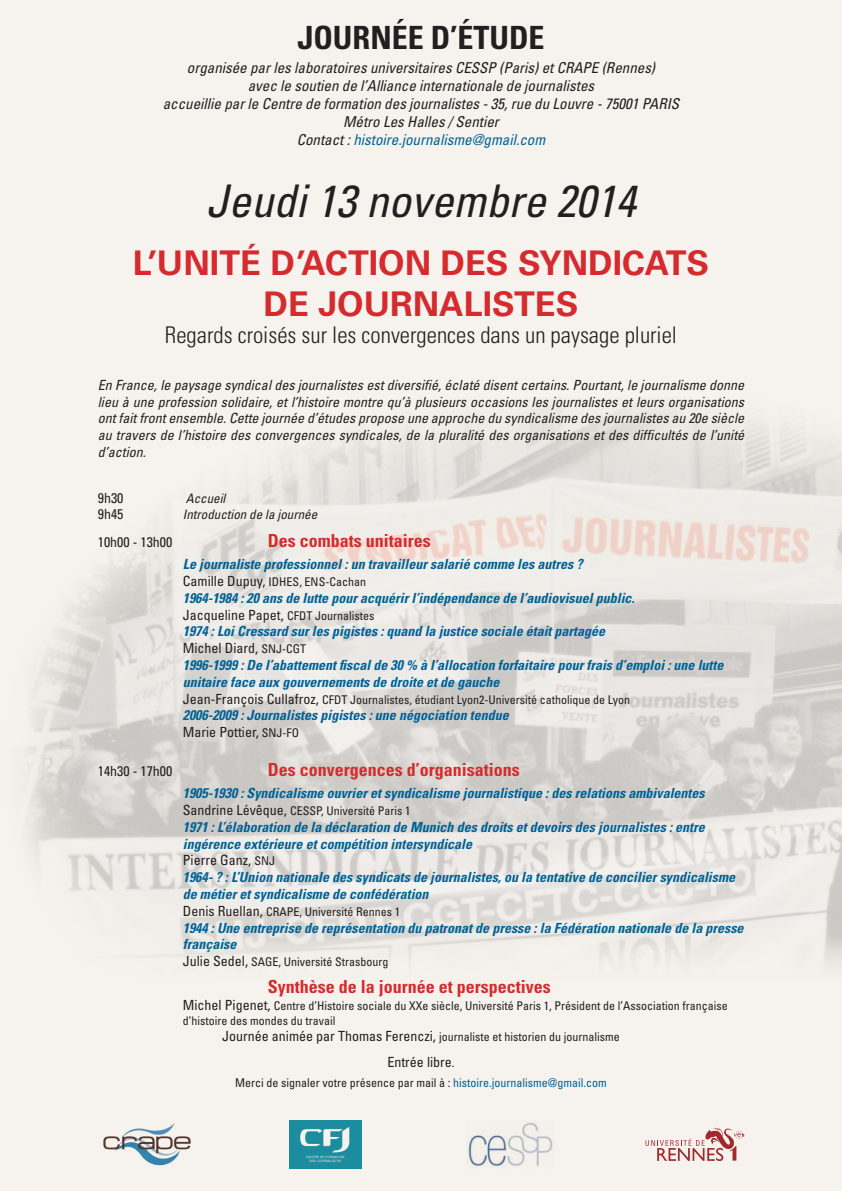
<style>
.page{position:relative;width:842px;height:1191px;background:#f6f3ee}
.page>*{position:absolute;margin:0;border:0;box-sizing:border-box;transform-origin:0 0}
.t1{font:italic condensed 45px "Univers LT";color:#231f20}
.t2{font:700 34px "Univers LT";color:#d52b2e}
.t3{font:700 condensed 32px "Univers LT";color:#231f20}
.t4{font:300 condensed 23px "Univers LT";color:#231f20}
.heure{font:700 condensed 18px "Univers LT";color:#d52b2e}
.titre_principal{font:700 condensed 18px "Univers LT";color:#d52b2e}
.t5{font:italic condensed 15px "Univers LT";color:#231f20}
.t6{font:italic condensed 15px "Univers LT";color:#006296}
.titre{font:italic 700 condensed 14px/16.8px "Univers LT";color:#006296}
.t7{font:italic condensed 14px/16.8px "Univers LT";color:#231f20;text-align:justify}
.nom{font:condensed 14px "Univers LT";color:#231f20}
.heure-2{font:condensed 14px "Univers LT";color:#231f20}
.fonction{font:condensed 14px "Univers LT";color:#231f20}
.heure-3{font:italic condensed 13px "Univers LT";color:#231f20}
.nom-2{font:condensed 12px/14.4px "Univers LT";color:#231f20}
.fonction-2{font:condensed 12px "Univers LT";color:#231f20}
.s1{color:#231f20}
.s2{font-size:14px}
.s3{font-size:12px}
.s4{color:#006296}
</style>
<div class="page">
<img style="left:27px;top:407px;width:815px;height:557px">
<img style="left:103px;top:1123px;width:88px;height:43px">
<img style="left:289px;top:1120px;width:72px;height:48px">
<img style="left:466px;top:1122px;width:87px;height:46px">
<svg style="left:645px;top:1127px;width:99px;height:34px"></svg>
<p class="t3" style="left:297px;top:18px;width:249px">JOURNÉE D’ÉTUDE</p>
<p class="t5" style="left:187px;top:58px;width:470px">organisée par les laboratoires universitaires CESSP (Paris) et CRAPE (Rennes)</p>
<p class="t5" style="left:248px;top:76px;width:348px">avec le soutien de l’Alliance internationale de journalistes</p>
<p class="t5" style="left:163px;top:94px;width:518px">accueillie par le Centre de formation des journalistes - 35, rue du Louvre - 75001 PARIS</p>
<p class="t5" style="left:343px;top:112px;width:157px">Métro Les Halles / Sentier</p>
<p class="t6" style="left:297px;top:130px;width:250px"><span class="s1">Contact :</span> histoire.journalisme@gmail.com</p>
<p class="t1" style="left:206px;top:172px;width:431px">Jeudi 13 novembre 2014</p>
<p class="t2" style="left:133px;top:243px;width:578px">L’UNITÉ D’ACTION DES SYNDICATS</p>
<p class="t2" style="left:264px;top:284px;width:316px">DE JOURNALISTES</p>
<p class="t4" style="left:165px;top:321px;width:514px">Regards croisés sur les convergences dans un paysage pluriel</p>
<p class="t7" style="left:98px;top:376px;width:648px">En France, le paysage syndical des journalistes est diversifié, éclaté disent certains. Pourtant, le journalisme donne lieu à une profession solidaire, et l’histoire montre qu’à plusieurs occasions les journalistes et leurs organisations ont fait front ensemble. Cette journée d’études propose une approche du syndicalisme des journalistes au 20e siècle au travers de l’histoire des convergences syndicales, de la pluralité des organisations et des difficultés de l’unité d’action.</p>
<p class="heure-2" style="left:98px;top:489px;width:27px">9h30</p>
<p class="heure-3" style="left:186px;top:490px;width:41px">Accueil</p>
<p class="heure-2" style="left:98px;top:505px;width:27px">9h45</p>
<p class="heure-3" style="left:183px;top:506px;width:136px">Introduction de la journée</p>
<p class="heure-2" style="left:98px;top:533px;width:76px">10h00 - 13h00</p>
<p class="heure" style="left:268px;top:529px;width:164px">Des combats unitaires</p>
<p class="titre" style="left:183px;top:556px;width:401px">Le journaliste professionnel : un travailleur salarié comme les autres ?</p>
<p class="nom-2" style="left:183px;top:574px;width:185px"><span class="s2">Camille Dupuy,</span> IDHES, ENS-Cachan</p>
<p class="titre" style="left:183px;top:589px;width:453px">1964-1984 : 20 ans de lutte pour acquérir l’indépendance de l’audiovisuel public.</p>
<p class="nom" style="left:183px;top:605px;width:193px">Jacqueline Papet, <span class="s3">CFDT Journalistes</span></p>
<p class="titre" style="left:183px;top:623px;width:424px">1974 : Loi Cressard sur les pigistes : quand la justice sociale était partagée</p>
<p class="nom" style="left:183px;top:639px;width:125px">Michel Diard, <span class="s3">SNJ-CGT</span></p>
<p class="titre" style="left:183px;top:656px;width:542px">1996-1999 : De l’abattement fiscal de 30 % à l’allocation forfaitaire pour frais d’emploi : une lutte unitaire face aux gouvernements de droite et de gauche</p>
<p class="nom-2" style="left:183px;top:692px;width:449px"><span class="s2">Jean-François Cullafroz,</span> CFDT Journalistes, étudiant Lyon2-Université catholique de Lyon</p>
<p class="titre" style="left:183px;top:707px;width:327px">2006-2009 : Journalistes pigistes : une négociation tendue</p>
<p class="nom" style="left:183px;top:723px;width:118px">Marie Pottier, <span class="s3">SNJ-FO</span></p>
<p class="heure-2" style="left:98px;top:761px;width:76px">14h30 - 17h00</p>
<p class="heure" style="left:268px;top:758px;width:253px">Des convergences d’organisations</p>
<p class="titre" style="left:183px;top:784px;width:523px">1905-1930 : Syndicalisme ouvrier et syndicalisme journalistique : des relations ambivalentes</p>
<p class="nom-2" style="left:183px;top:803px;width:229px"><span class="s2">Sandrine Lévêque,</span> CESSP, Université Paris 1</p>
<p class="titre" style="left:183px;top:818px;width:523px">1971 : L’élaboration de la déclaration de Munich des droits et devoirs des journalistes : entre ingérence extérieure et compétition intersyndicale</p>
<p class="nom" style="left:183px;top:851px;width:94px">Pierre Ganz, <span class="s3">SNJ</span></p>
<p class="titre" style="left:183px;top:868px;width:554px">1964- ? : L’Union nationale des syndicats de journalistes, ou la tentative de concilier syndicalisme de métier et syndicalisme de confédération</p>
<p class="nom-2" style="left:183px;top:904px;width:219px"><span class="s2">Denis Ruellan,</span> CRAPE, Université Rennes 1</p>
<p class="titre" style="left:183px;top:919px;width:562px">1944 : Une entreprise de représentation du patronat de presse : la Fédération nationale de la presse française</p>
<p class="nom-2" style="left:183px;top:954px;width:207px"><span class="s2">Julie Sedel,</span> SAGE, Université Strasbourg</p>
<p class="titre_principal" style="left:268px;top:976px;width:284px">Synthèse de la journée et perspectives</p>
<p class="nom-2" style="left:183px;top:998px;width:546px"><span class="s2">Michel Pigenet,</span> Centre d’Histoire sociale du XXe siècle, Université Paris 1, Président de l’Association française d’histoire des mondes du travail</p>
<p class="nom-2" style="left:222px;top:1029px;width:399px"><span class="s2">Journée animée par Thomas Ferenczi,</span> journaliste et historien du journalisme</p>
<p class="fonction" style="left:387px;top:1053px;width:69px">Entrée libre<span class="s3">.</span></p>
<p class="fonction-2" style="left:235px;top:1075px;width:373px">Merci de signaler votre présence par mail à : <span class="s4">histoire.journalisme@gmail.com</span></p>
</div>
